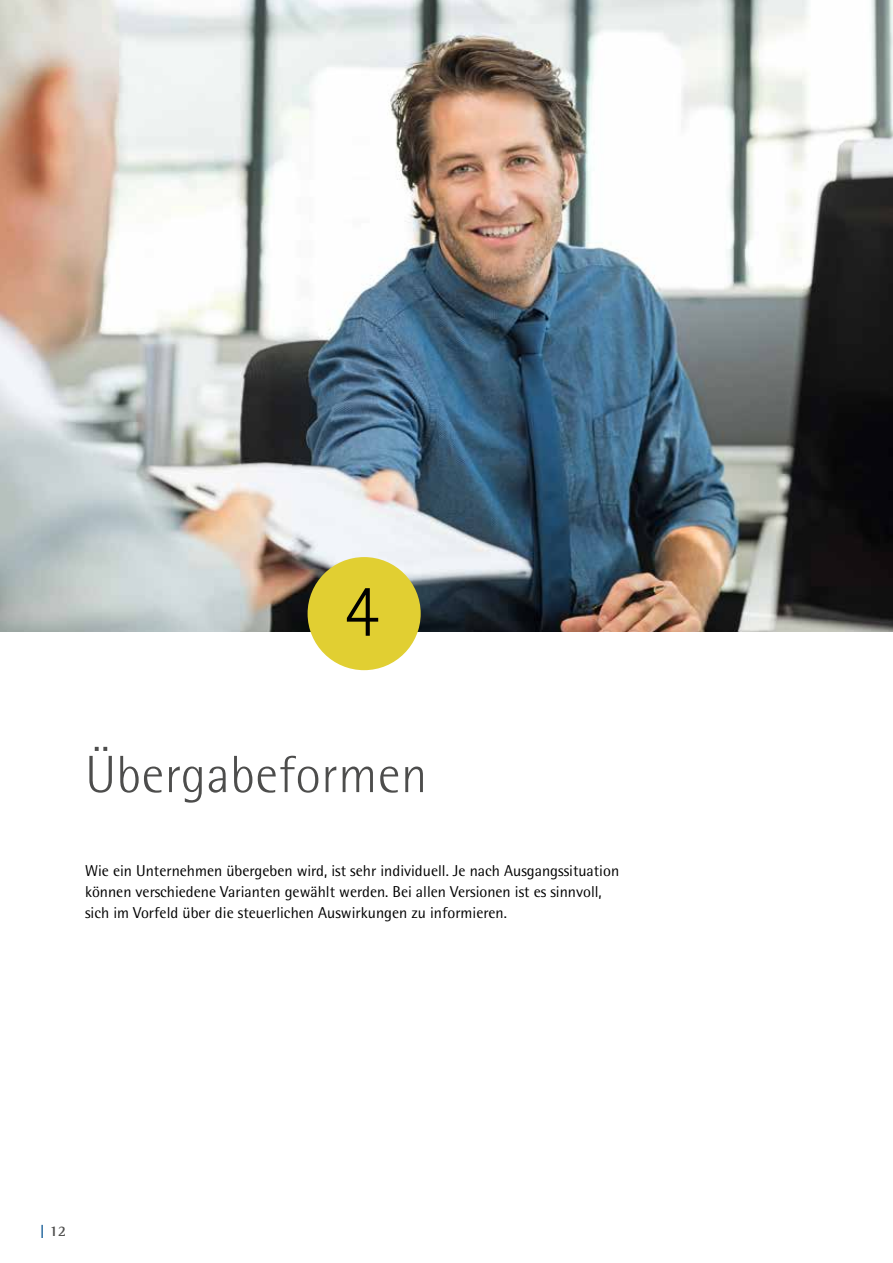
<style>
.page{position:relative;width:893px;height:1263px;background:#fff}
.page>*{position:absolute;margin:0;border:0;box-sizing:border-box;transform-origin:0 0}
.t1{font:300 75px "Rotis Semi Sans";color:#000}
.t2{font:300 52.5px "Rotis Semi Sans";letter-spacing:.01em;color:#4d4d4c}
.t3{font:15.75px/21px "Rotis Semi Sans";color:#000}
.t4{font:700 15px "Rotis Semi Serif";color:#4d4d4c}
.s1{color:#00508e}
</style>
<div class="page">
<img style="left:0;top:0;width:893px;height:631px">
<div style="left:308px;top:557px;width:113px;height:113px;background:#e1cf32;border-radius:50%"></div>
<h1 class="t1" style="left:343px;top:567px;width:38px">4</h1>
<h2 class="t2" style="left:85px;top:744px;width:344px">Übergabeformen</h2>
<p class="t3" style="left:85px;top:860px;width:536px">Wie ein Unternehmen übergeben wird, ist sehr individuell. Je nach Ausgangssituation können verschiedene Varianten gewählt werden. Bei allen Versionen ist es sinnvoll, sich im Vorfeld über die steuerlichen Auswirkungen zu informieren.</p>
<p class="t4" style="left:40px;top:1221px;width:28px"><span class="s1">|</span> 12</p>
</div>
